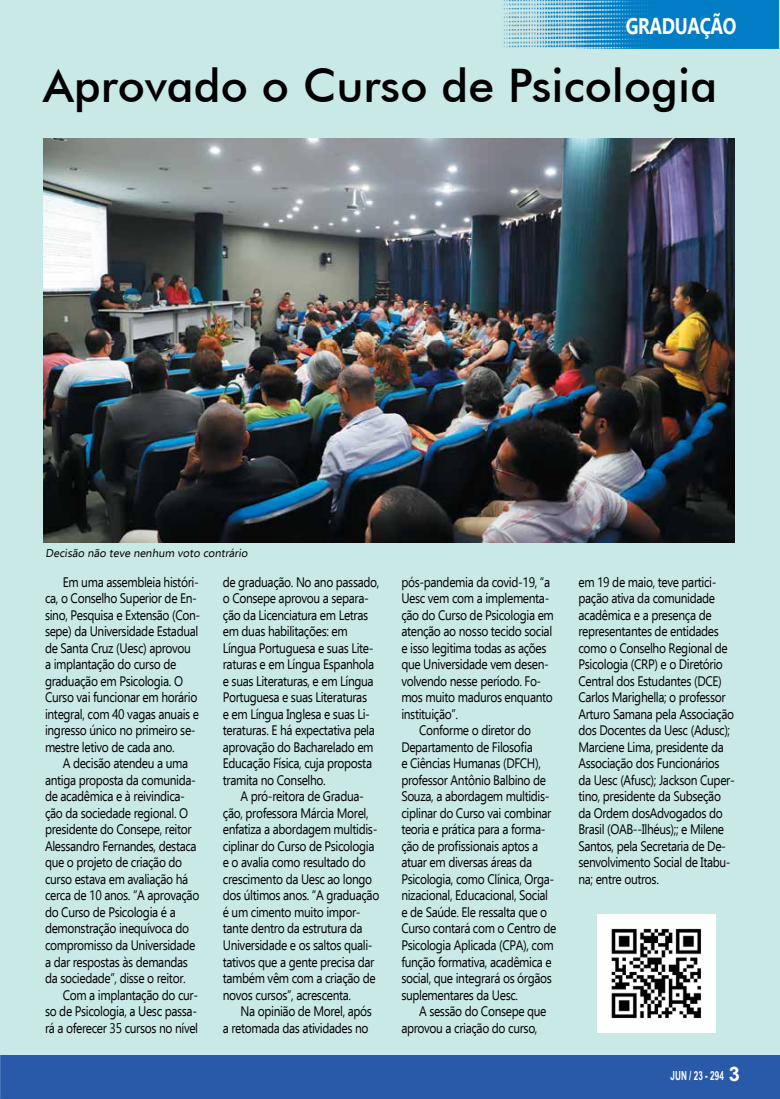
<style>
.page{position:relative;width:780px;height:1099px;background:#fff}
.page>*{position:absolute;margin:0;border:0;box-sizing:border-box;transform-origin:0 0}
.t1{font:500 46.25px "Futura BT";color:#000}
.t2{font:700 22.5px "Ebrima";letter-spacing:-.02em;color:#fff;scale:.8 1}
.t3{font:13.75px/16.5px "Ebrima";letter-spacing:-.03em;color:#000;scale:.87 1}
.t4{font:700 12.5px "Arial Narrow";color:#fff;scale:.8 1}
.t5{font:11.25px "Ebrima";color:#000}
.s1{font-family:"Arial";font-size:20px}
</style>
<div class="page">
<div style="left:0;top:0;width:780px;height:1054px;background:#c9e9e6"></div>
<img style="left:503px;top:0;width:275px;height:48px">
<div style="left:0;top:1055px;width:780px;height:43px;background:#2959a9"></div>
<img style="left:43px;top:138px;width:692px;height:404px">
<img style="left:598px;top:914px;width:117px;height:118px">
<h2 class="t2" style="left:625px;top:8px;width:140px">GRADUAÇÃO</h2>
<h1 class="t1" style="left:43px;top:57px;width:675px">Aprovado o Curso de Psicologia</h1>
<p class="t5" style="left:46px;top:544px;width:206px">Decisão não teve nenhum voto contrário</p>
<p class="t3" style="left:45px;top:573px;width:180px;text-indent:18px">Em uma assembleia históri&shy;ca, o Conselho Superior de En&shy;sino, Pesquisa e Extensão (Con&shy;sepe) da Universidade Estadual de Santa Cruz (Uesc) aprovou a implantação do curso de graduação em Psicologia. O<br>Curso vai funcionar em horário integral, com 40 vagas anuais e ingresso único no primeiro se&shy;mestre letivo de cada ano.</p>
<p class="t3" style="left:63px;top:754px;width:146px">A decisão atendeu a uma</p>
<p class="t3" style="left:45px;top:771px;width:175px">antiga proposta da comunida-</p>
<p class="t3" style="left:45px;top:787px;width:162px">de acadêmica e à reivindica-</p>
<p class="t3" style="left:45px;top:804px;width:166px">ção da sociedade regional. O</p>
<p class="t3" style="left:45px;top:820px;width:170px">presidente do Consepe, reitor</p>
<p class="t3" style="left:45px;top:837px;width:176px">Alessandro Fernandes, destaca</p>
<p class="t3" style="left:45px;top:853px;width:159px">que o projeto de criação do</p>
<p class="t3" style="left:45px;top:870px;width:166px">curso estava em avaliação há</p>
<p class="t3" style="left:45px;top:886px;width:179px">cerca de 10 anos. “A aprovação</p>
<p class="t3" style="left:45px;top:903px;width:152px">do Curso de Psicologia é a</p>
<p class="t3" style="left:45px;top:919px;width:167px">demonstração inequívoca do</p>
<p class="t3" style="left:45px;top:936px;width:174px">compromisso da Universidade</p>
<p class="t3" style="left:45px;top:952px;width:166px">a dar respostas às demandas</p>
<p class="t3" style="left:45px;top:969px;width:163px">da sociedade”, disse o reitor.</p>
<p class="t3" style="left:63px;top:985px;width:157px">Com a implantação do cur-</p>
<p class="t3" style="left:45px;top:1002px;width:176px">so de Psicologia, a Uesc passa-</p>
<p class="t3" style="left:45px;top:1018px;width:177px">rá a oferecer 35 cursos no nível</p>
<p class="t3" style="left:223px;top:573px;width:181px">de graduação. No ano passado, o Consepe aprovou a separa&shy;ção da Licenciatura em Letras em duas habilitações: em<br>Língua Portuguesa e suas Lite&shy;raturas e em Língua Espanhola e suas Literaturas, e em Língua<br>Portuguesa e suas Literaturas<br>e em Língua Inglesa e suas Li&shy;teraturas. E há expectativa pela aprovação do Bacharelado em<br>Educação Física, cuja proposta tramita no Conselho.</p>
<p class="t3" style="left:223px;top:787px;width:181px;text-indent:18px">A pró-reitora de Gradua&shy;ção, professora Márcia Morel, enfatiza a abordagem multidis&shy;ciplinar do Curso de Psicologia e o avalia como resultado do crescimento da Uesc ao longo dos últimos anos. “A graduação é um cimento muito impor&shy;tante dentro da estrutura da<br>Universidade e os saltos quali&shy;tativos que a gente precisa dar também vêm com a criação de novos cursos”, acrescenta.</p>
<p class="t3" style="left:223px;top:1002px;width:173px;text-align:right">Na opinião de Morel, após<br>a retomada das atividades no</p>
<p class="t3" style="left:401px;top:573px;width:172px">pós-pandemia da covid-19, “a</p>
<p class="t3" style="left:401px;top:589px;width:172px">Uesc vem com a implementa-</p>
<p class="t3" style="left:401px;top:606px;width:177px">ção do Curso de Psicologia em</p>
<p class="t3" style="left:401px;top:622px;width:175px">atenção ao nosso tecido social</p>
<p class="t3" style="left:401px;top:639px;width:168px">e isso legitima todas as ações</p>
<p class="t3" style="left:401px;top:655px;width:171px">que Universidade vem desen-</p>
<p class="t3" style="left:401px;top:672px;width:162px">volvendo nesse período. Fo-</p>
<p class="t3" style="left:401px;top:688px;width:176px">mos muito maduros enquanto</p>
<p class="t3" style="left:401px;top:705px;width:67px">instituição”.</p>
<p class="t3" style="left:419px;top:721px;width:130px">Conforme o diretor do</p>
<p class="t3" style="left:401px;top:738px;width:153px">Departamento de Filosofia</p>
<p class="t3" style="left:401px;top:754px;width:162px">e Ciências Humanas (DFCH),</p>
<p class="t3" style="left:401px;top:771px;width:168px">professor Antônio Balbino de</p>
<p class="t3" style="left:401px;top:787px;width:172px">Souza, a abordagem multidis-</p>
<p class="t3" style="left:401px;top:804px;width:174px">ciplinar do Curso vai combinar</p>
<p class="t3" style="left:401px;top:820px;width:167px">teoria e prática para a forma-</p>
<p class="t3" style="left:401px;top:837px;width:159px">ção de profissionais aptos a</p>
<p class="t3" style="left:401px;top:853px;width:152px">atuar em diversas áreas da</p>
<p class="t3" style="left:401px;top:870px;width:177px">Psicologia, como Clínica, Orga-</p>
<p class="t3" style="left:401px;top:886px;width:170px">nizacional, Educacional, Social</p>
<p class="t3" style="left:401px;top:903px;width:169px">e de Saúde. Ele ressalta que o</p>
<p class="t3" style="left:401px;top:919px;width:180px">Curso contará com o Centro de</p>
<p class="t3" style="left:401px;top:936px;width:177px">Psicologia Aplicada (CPA), com</p>
<p class="t3" style="left:401px;top:952px;width:174px">função formativa, acadêmica e</p>
<p class="t3" style="left:401px;top:969px;width:174px">social, que integrará os órgãos</p>
<p class="t3" style="left:401px;top:985px;width:136px">suplementares da Uesc.</p>
<p class="t3" style="left:419px;top:1002px;width:148px">A sessão do Consepe que</p>
<p class="t3" style="left:401px;top:1018px;width:158px">aprovou a criação do curso,</p>
<p class="t3" style="left:578px;top:573px;width:181px">em 19 de maio, teve partici&shy;pação ativa da comunidade acadêmica e a presença de representantes de entidades como o Conselho Regional de<br>Psicologia (CRP) e o Diretório<br>Central dos Estudantes (DCE)<br>Carlos Marighella; o professor<br>Arturo Samana pela Associação dos Docentes da Uesc (Adusc);<br>Marciene Lima, presidente da<br>Associação dos Funcionários da Uesc (Afusc); Jackson Cuper&shy;tino, presidente da Subseção da Ordem dosAdvogados do<br>Brasil (OAB--Ilhéus);; e Milene<br>Santos, pela Secretaria de De&shy;senvolvimento Social de Itabu&shy;na; entre outros.</p>
<p class="t4" style="left:670px;top:1066px;width:88px">JUN / 23 - 294 <span class="s1">3</span></p>
</div>
